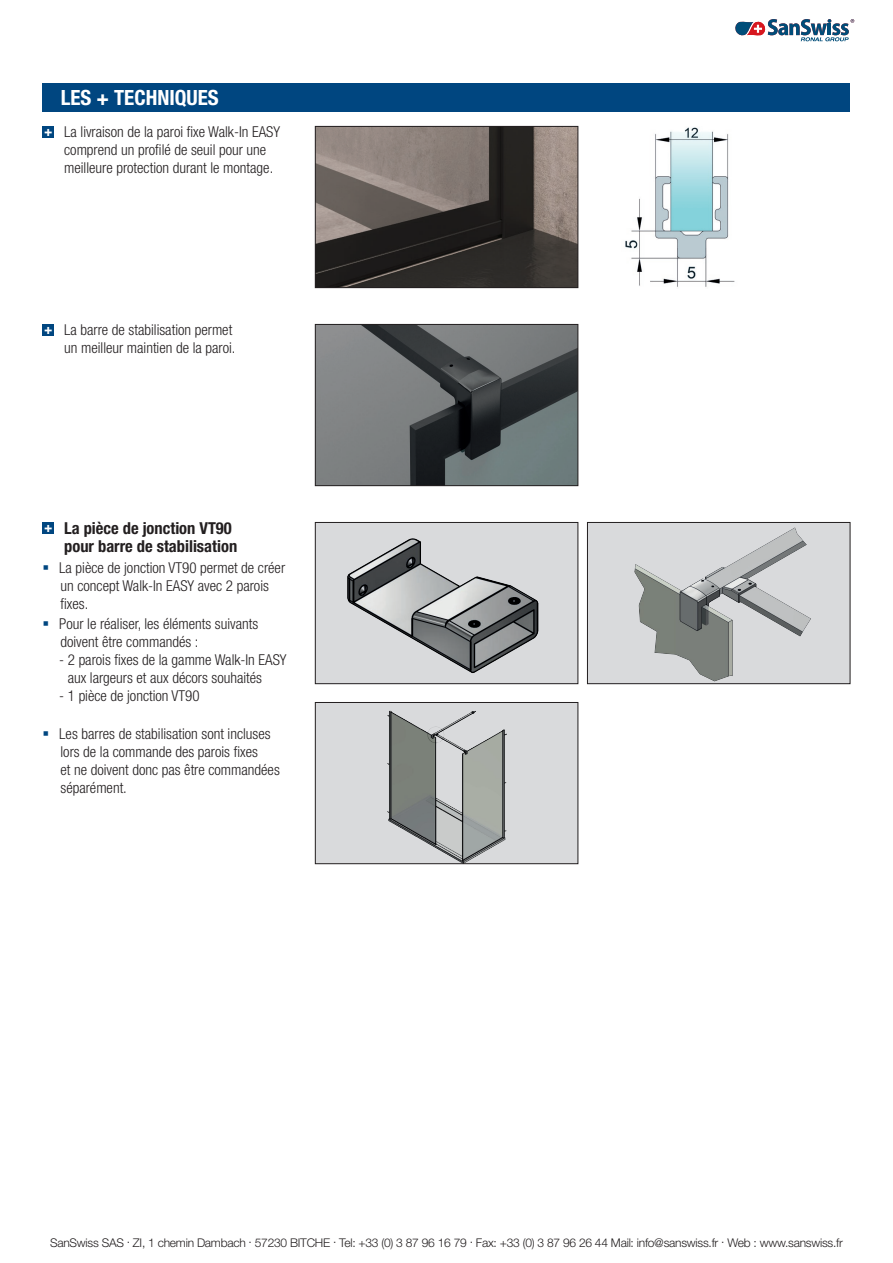
<style>
.page{position:relative;width:893px;height:1263px;background:#fff}
.page>*{position:absolute;margin:0;border:0;box-sizing:border-box;transform-origin:0 0}
.t1{font:700 condensed 21px "Helvetica Neue LT Pro";color:#fff}
.t2{font:700 condensed 16.5px/18px "Helvetica Neue LT Pro";color:#231f20}
.t3{font:300 condensed 15px/18px "Helvetica Neue LT Pro";color:#231f20}
.t4{font:300 12px "Helvetica Neue LT Pro";letter-spacing:-.02em;color:#231f20}
.s1{font-weight:700;font-size:13.95px;color:#fff}
.s2{font-size:13.95px;color:#fff}
</style>
<div class="page">
<svg style="left:735px;top:19px;width:119px;height:22px"></svg>
<img style="left:317px;top:128px;width:259px;height:158px">
<div style="left:315px;top:126px;width:263px;height:162px;border:1px solid #231f20"></div>
<img style="left:625px;top:127px;width:110px;height:160px">
<img style="left:317px;top:326px;width:259px;height:158px">
<div style="left:315px;top:324px;width:263px;height:162px;border:1px solid #231f20"></div>
<div style="left:315px;top:522px;width:263px;height:162px;background:#d9dadc"></div>
<img style="left:347px;top:538px;width:192px;height:135px">
<div style="left:315px;top:522px;width:263px;height:162px;border:1px solid #231f20"></div>
<div style="left:587px;top:522px;width:263px;height:162px;background:#d9dadc"></div>
<img style="left:634px;top:527px;width:177px;height:155px">
<div style="left:587px;top:522px;width:263px;height:162px;border:1px solid #231f20"></div>
<div style="left:43px;top:83px;width:807px;height:28px;background:#004680"></div>
<div style="left:43px;top:126px;width:11px;height:12px;background:#004680"></div>
<div style="left:43px;top:324px;width:11px;height:12px;background:#004680"></div>
<div style="left:43px;top:522px;width:11px;height:12px;background:#004680"></div>
<div style="left:315px;top:702px;width:263px;height:162px;background:#d9dadc"></div>
<img style="left:387px;top:710px;width:119px;height:152px">
<div style="left:315px;top:702px;width:263px;height:162px;border:1px solid #231f20"></div>
<h1 class="t1" style="left:61px;top:85px;width:159px">LES + TECHNIQUES</h1>
<p class="t3" style="left:64px;top:122px;width:217px;text-indent:-20px"><span class="s1">+</span> La livraison de la paroi fixe Walk-In EASY comprend un profilé de seuil pour une meilleure protection durant le montage.</p>
<p class="t3" style="left:44px;top:320px;width:193px;text-align:right"><span class="s1">+</span> La barre de stabilisation permet un meilleur maintien de la paroi.</p>
<p class="t2" style="left:64px;top:519px;width:175px;text-indent:-20px"><span class="s2">+</span> La pièce de jonction VT90 pour barre de stabilisation</p>
<p class="t3" style="left:59px;top:558px;width:227px">La pièce de jonction VT90 permet de créer un concept Walk-In EASY avec 2 parois fixes.</p>
<p class="t3" style="left:59px;top:615px;width:200px">Pour le réaliser, les éléments suivants doivent être commandés :</p>
<p class="t3" style="left:68px;top:651px;width:220px;text-indent:-8px">- 2 parois fixes de la gamme Walk-In EASY aux largeurs et aux décors souhaités</p>
<p class="t3" style="left:59px;top:687px;width:142px">- 1 pièce de jonction VT90</p>
<p class="t3" style="left:59px;top:725px;width:222px">Les barres de stabilisation sont incluses lors de la commande des parois fixes<br>et ne doivent donc pas être commandées séparément.</p>
<p class="t4" style="left:50px;top:1236px;width:794px">SanSwiss SAS . ZI, 1 chemin Dambach . 57230 BITCHE . Tel: +33 (0) 3 87 96 16 79 . Fax: +33 (0) 3 87 96 26 44 Mail: info@sanswiss.fr . Web : www.sanswiss.fr</p>
</div>
